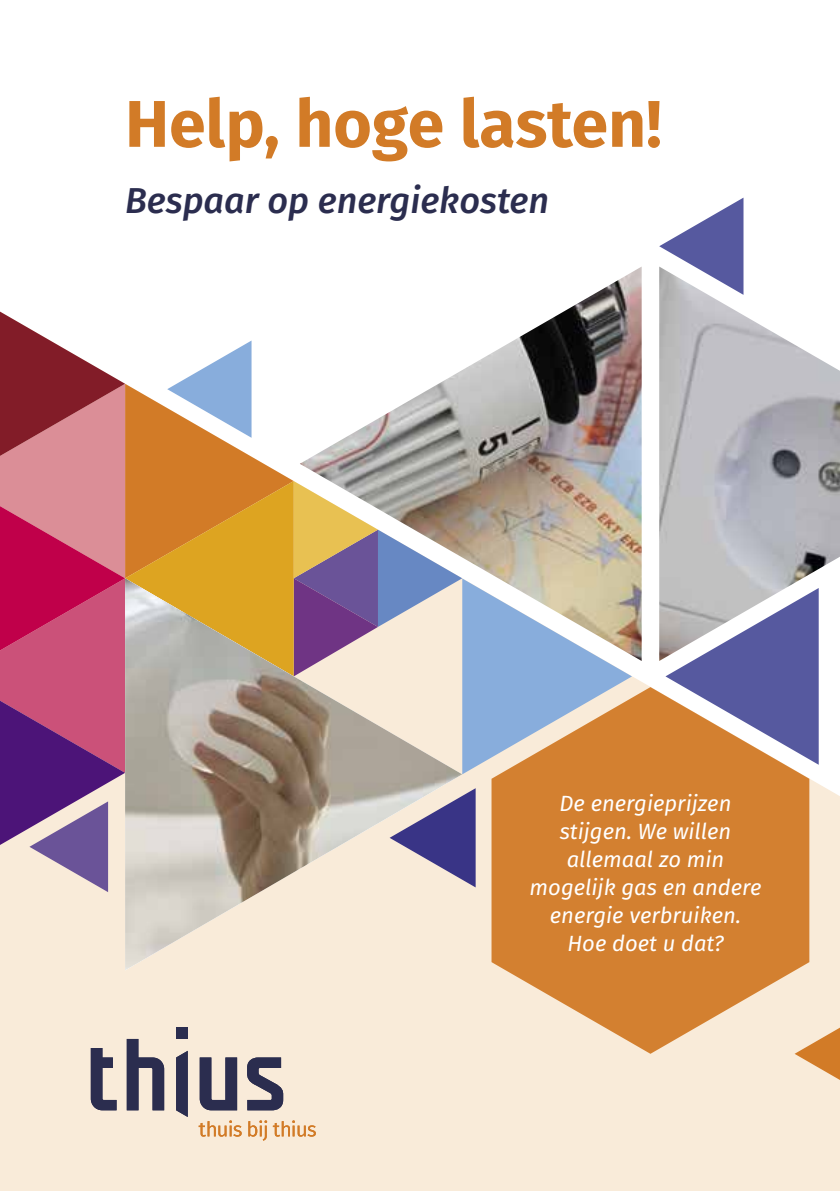
<style>
.page{position:relative;width:840px;height:1191px;background:#fff}
.page>*{position:absolute;margin:0;border:0;box-sizing:border-box;transform-origin:0 0}
.t1{font:700 66px "Fira Sans";color:#d27b27}
.t2{font:italic 500 36px "Fira Sans";color:#2b2d4f}
.t3{font:italic 22px/28px "Fira Sans";color:#fff;text-align:center}
</style>
<div class="page">
<div style="left:0;top:286px;width:839px;height:905px;background:#f9ebd9"></div>
<svg style="left:665px;top:661px;width:153px;height:104px;background:#6265a6"></svg>
<svg style="left:794px;top:1008px;width:45px;height:91px;background:#ecc7a0"></svg>
<svg style="left:0;top:286px;width:631px;height:606px"></svg>
<svg style="left:491px;top:687px;width:317px;height:366px;background:#d29358"></svg>
<svg style="left:247px;top:1057px;width:36px;height:53px;background:#767281"></svg>
<svg style="left:127px;top:1039px;width:37px;height:71px;background:#7d7986"></svg>
<svg style="left:200px;top:1057px;width:37px;height:53px;background:#6a6779"></svg>
<svg style="left:176px;top:1050px;width:12px;height:67px"></svg>
<div style="left:176px;top:1027px;width:12px;height:12px;background:#2b2d4f"></div>
<svg style="left:91px;top:1048px;width:25px;height:62px;background:#7a7684"></svg>
<svg style="left:198px;top:1120px;width:43px;height:16px"></svg>
<svg style="left:248px;top:1120px;width:19px;height:20px"></svg>
<svg style="left:273px;top:1120px;width:43px;height:16px"></svg>
<svg style="left:659px;top:198px;width:84px;height:68px"></svg>
<img style="left:125px;top:578px;width:337px;height:392px">
<img style="left:299px;top:267px;width:342px;height:394px">
<img style="left:658px;top:266px;width:181px;height:395px">
<h1 class="t1" style="left:125px;top:68px;width:538px">Help, hoge lasten!</h1>
<h2 class="t2" style="left:125px;top:171px;width:425px">Bespaar op energiekosten</h2>
<p class="t3" style="left:529px;top:788px;width:233px">De energieprijzen stijgen. We willen allemaal zo min mogelijk gas en andere energie verbruiken.<br>Hoe doet u dat?</p>
</div>
